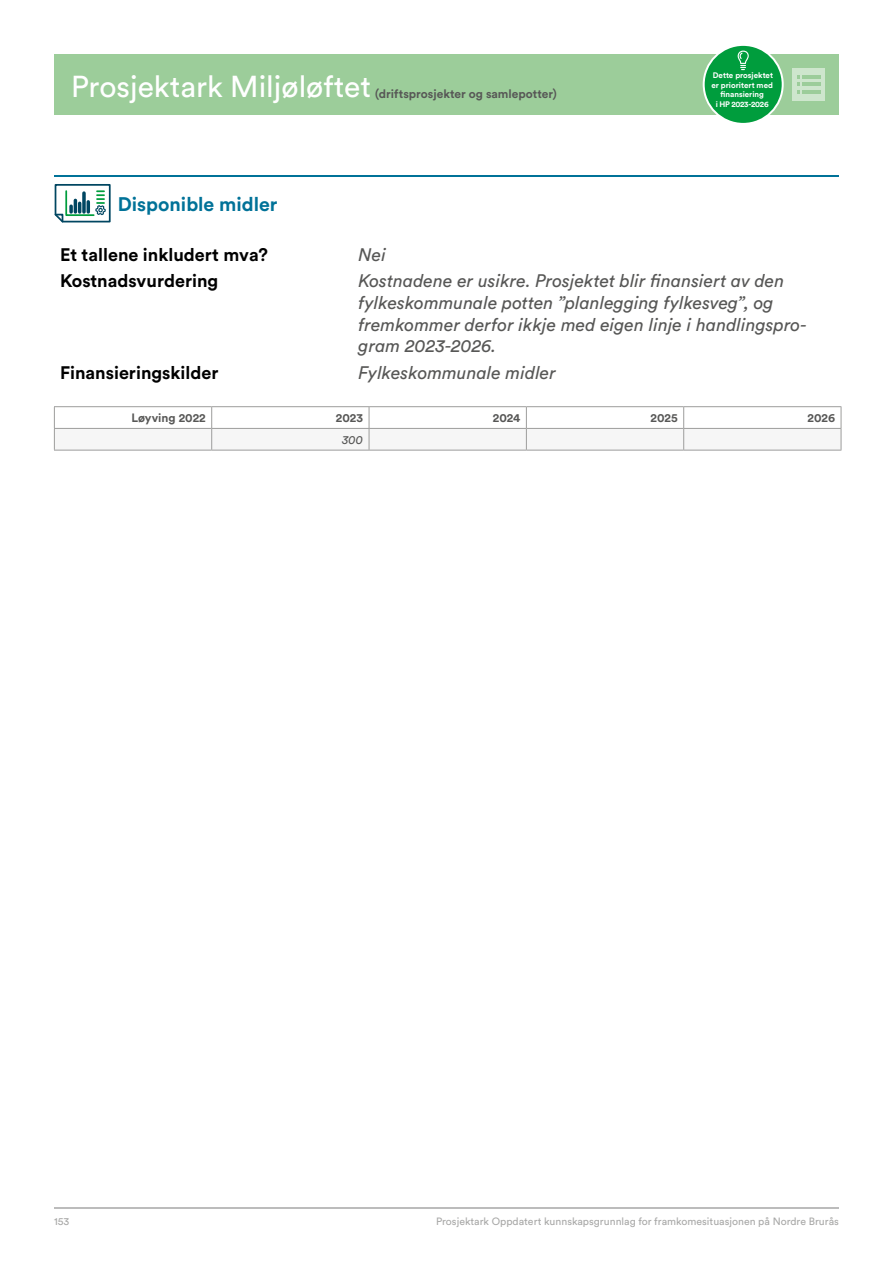
<style>
.page{position:relative;width:893px;height:1263px;background:#fff}
.page>*{position:absolute;margin:0;border:0;box-sizing:border-box;transform-origin:0 0}
.t1{font:30px "Circular Std";color:#fff}
.ML_-_Overskrift_H2{font:700 19.5px "Circular Std";color:#007298}
.ML_-_Brød_1{font:italic 18px/21.6px "Circular Std";color:#575756}
.ML_-_Overskrift_H3{font:700 18px "Circular Std";color:#000}
.ML_-_Brød_tabell{font:700 12px "Circular Std";color:#575756}
.ML_-_Brød_1-2{font:italic 12px "Circular Std";color:#575756}
.ML_-_Brød_1-3{font:10.5px "Circular Std";color:#a8a8a7}
.t2{font:700 7.95px/9.6px "Circular Std";color:#fff;text-align:center}
</style>
<div class="page">
<hr style="left:54px;top:1208px;width:785px;height:1px;background:#bcbcbc">
<div style="left:54px;top:54px;width:785px;height:61px;background:#9ccd9a"></div>
<div style="left:704px;top:45px;width:79px;height:79px;background:#009d3d;border-radius:50%"></div>
<div style="left:703px;top:44px;width:81px;height:81px;border:2px solid #fff;border-radius:50%"></div>
<svg style="left:738px;top:51px;width:11px;height:19px"></svg>
<div style="left:793px;top:68px;width:32px;height:33px;background:#cee6cd"></div>
<hr style="left:802px;top:76px;width:18px;height:3px;background:#9ccd9a">
<hr style="left:802px;top:83px;width:18px;height:3px;background:#9ccd9a">
<hr style="left:802px;top:90px;width:18px;height:3px;background:#9ccd9a">
<svg style="left:797px;top:76px;width:3px;height:17px"></svg>
<hr style="left:54px;top:175px;width:785px;height:1px;background:#007298">
<svg style="left:54px;top:184px;width:57px;height:39px"></svg>
<hr style="left:54px;top:406px;width:158px;height:1px;background:#9d9d9c">
<hr style="left:212px;top:406px;width:157px;height:1px;background:#9d9d9c">
<hr style="left:369px;top:406px;width:157px;height:1px;background:#9d9d9c">
<hr style="left:526px;top:406px;width:158px;height:1px;background:#9d9d9c">
<hr style="left:684px;top:406px;width:157px;height:1px;background:#9d9d9c">
<svg style="left:54px;top:407px;width:788px;height:43px"></svg>
<hr style="left:54px;top:450px;width:158px;height:1px;background:#9d9d9c">
<hr style="left:212px;top:450px;width:157px;height:1px;background:#9d9d9c">
<hr style="left:369px;top:450px;width:157px;height:1px;background:#9d9d9c">
<hr style="left:526px;top:450px;width:158px;height:1px;background:#9d9d9c">
<hr style="left:684px;top:450px;width:157px;height:1px;background:#9d9d9c">
<h1 class="t1" style="left:71px;top:68px;width:302px">Prosjektark Miljøløftet</h1>
<p class="ML_-_Brød_tabell" style="left:375px;top:86px;width:183px">(driftsprosjekter og samlepotter)</p>
<p class="t2" style="left:711px;top:70px;width:63px">Dette prosjektet er prioritert med finansiering<br>i HP 2023-2026</p>
<h2 class="ML_-_Overskrift_H2" style="left:118px;top:191px;width:161px">Disponible midler</h2>
<h3 class="ML_-_Overskrift_H3" style="left:60px;top:243px;width:210px">Et tallene inkludert mva?</h3>
<p class="ML_-_Brød_1" style="left:359px;top:243px;width:29px">Nei</p>
<h3 class="ML_-_Overskrift_H3" style="left:60px;top:269px;width:160px">Kostnadsvurdering</h3>
<p class="ML_-_Brød_1" style="left:359px;top:270px;width:450px">Kostnadene er usikre. Prosjektet blir finansiert av den fylkeskommunale potten ”planlegging fylkesveg”, og fremkommer derfor ikkje med eigen linje i handlingspro&shy;gram 2023-2026.</p>
<h3 class="ML_-_Overskrift_H3" style="left:60px;top:361px;width:160px">Finansieringskilder</h3>
<p class="ML_-_Brød_1" style="left:359px;top:361px;width:199px">Fylkeskommunale midler</p>
<p class="ML_-_Brød_tabell" style="left:131px;top:410px;width:76px">Løyving 2022</p>
<p class="ML_-_Brød_tabell" style="left:336px;top:410px;width:29px">2023</p>
<p class="ML_-_Brød_tabell" style="left:493px;top:410px;width:29px">2024</p>
<p class="ML_-_Brød_tabell" style="left:651px;top:410px;width:29px">2025</p>
<p class="ML_-_Brød_tabell" style="left:808px;top:410px;width:29px">2026</p>
<p class="ML_-_Brød_1-2" style="left:342px;top:433px;width:22px">300</p>
<p class="ML_-_Brød_1-3" style="left:54px;top:1215px;width:17px">153</p>
<p class="ML_-_Brød_1-3" style="left:436px;top:1215px;width:404px">Prosjektark Oppdatert kunnskapsgrunnlag for framkomesituasjonen på Nordre Brurås</p>
</div>
